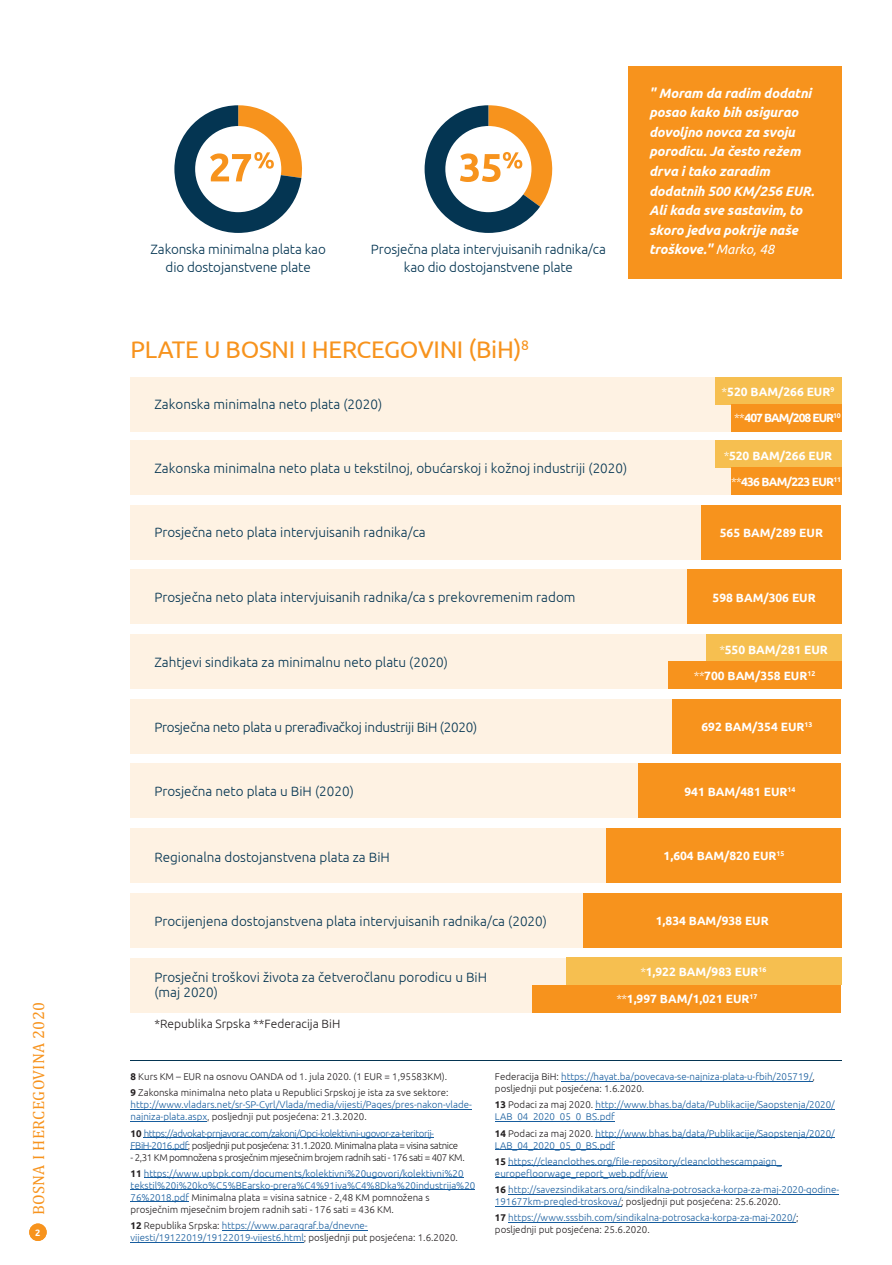
<style>
.page{position:relative;width:892px;height:1265px;background:#fff}
.page>*{position:absolute;margin:0;border:0;box-sizing:border-box;transform-origin:0 0}
.t1{font:24px "Ubuntu";letter-spacing:-.01em;color:#f7931d}
.t2{font:16.2px "Cambria";letter-spacing:.02em;color:#f7931d}
.t3{font:300 13.5px/18px "Ubuntu";color:#043552;text-align:center}
.t4{font:italic 700 13.5px/19.5px "Ubuntu";letter-spacing:-.01em;color:#fff}
.t5{font:300 13.5px "Ubuntu";letter-spacing:-.02em;color:#043552}
.t6{font:700 12px "Ubuntu";color:#fff}
.t7{font:300 12px "Ubuntu";color:#231f20}
.t8{font:700 12px "Ubuntu";letter-spacing:-.08em;color:#fff}
.t9{font:700 12px "Ubuntu";letter-spacing:-.06em;color:#fff}
.t10{font:300 9.75px/12px "Ubuntu";color:#175d9e}
.t11{font:300 9.75px/12px "Ubuntu";color:#231f20}
.t12{font:300 9.75px/12px "Ubuntu";letter-spacing:-.04em;color:#175d9e}
.t13{font:300 9.75px/16.2px "Ubuntu";letter-spacing:-.04em;color:#231f20}
.t14{font:700 9.3px "Ubuntu";color:#fff}
.s1{font-weight:400}
.s2{font-weight:300}
.s3{font-weight:700}
.s4{color:#231f20}
.s5{font-weight:700;color:#231f20}
.s6{color:#175d9e}
</style>
<div class="page">
<div style="left:29px;top:1223px;width:18px;height:17px;background:#f7931d;border-radius:50%"></div>
<div style="left:131px;top:377px;width:710px;height:54px;background:#fef2e3"></div>
<div style="left:131px;top:440px;width:710px;height:54px;background:#fef2e3"></div>
<div style="left:131px;top:634px;width:710px;height:54px;background:#fef2e3"></div>
<div style="left:131px;top:957px;width:710px;height:54px;background:#fef2e3"></div>
<div style="left:131px;top:505px;width:710px;height:54px;background:#fef2e3"></div>
<div style="left:131px;top:569px;width:710px;height:55px;background:#fef2e3"></div>
<div style="left:131px;top:699px;width:710px;height:54px;background:#fef2e3"></div>
<div style="left:131px;top:763px;width:710px;height:55px;background:#fef2e3"></div>
<div style="left:131px;top:893px;width:710px;height:54px;background:#fef2e3"></div>
<div style="left:131px;top:828px;width:710px;height:54px;background:#fef2e3"></div>
<hr style="left:131px;top:1108px;width:341px;height:1px;background:#175d9e">
<hr style="left:131px;top:1120px;width:76px;height:1px;background:#175d9e">
<hr style="left:144px;top:1136px;width:290px;height:1px;background:#175d9e">
<hr style="left:131px;top:1148px;width:57px;height:1px;background:#175d9e">
<hr style="left:144px;top:1177px;width:319px;height:1px;background:#175d9e">
<hr style="left:131px;top:1189px;width:344px;height:1px;background:#175d9e">
<hr style="left:131px;top:1201px;width:58px;height:1px;background:#175d9e">
<hr style="left:222px;top:1229px;width:146px;height:1px;background:#175d9e">
<hr style="left:131px;top:1241px;width:173px;height:1px;background:#175d9e">
<hr style="left:561px;top:1080px;width:251px;height:1px;background:#175d9e">
<hr style="left:595px;top:1108px;width:239px;height:1px;background:#175d9e">
<hr style="left:495px;top:1120px;width:119px;height:1px;background:#175d9e">
<hr style="left:595px;top:1136px;width:239px;height:1px;background:#175d9e">
<hr style="left:495px;top:1148px;width:119px;height:1px;background:#175d9e">
<hr style="left:508px;top:1165px;width:273px;height:1px;background:#175d9e">
<hr style="left:495px;top:1177px;width:172px;height:1px;background:#175d9e">
<hr style="left:508px;top:1193px;width:331px;height:1px;background:#175d9e">
<hr style="left:495px;top:1205px;width:126px;height:1px;background:#175d9e">
<hr style="left:508px;top:1221px;width:288px;height:1px;background:#175d9e">
<hr style="left:130px;top:1060px;width:711px;height:1px;background:#043552">
<div style="left:714px;top:377px;width:127px;height:27px;background:#f6bf50"></div>
<div style="left:714px;top:440px;width:127px;height:27px;background:#f6bf50"></div>
<div style="left:706px;top:634px;width:135px;height:27px;background:#f6bf50"></div>
<div style="left:565px;top:957px;width:276px;height:27px;background:#f6bf50"></div>
<div style="left:701px;top:505px;width:140px;height:54px;background:#f7931d"></div>
<div style="left:687px;top:569px;width:154px;height:55px;background:#f7931d"></div>
<div style="left:672px;top:699px;width:169px;height:54px;background:#f7931d"></div>
<div style="left:638px;top:763px;width:203px;height:55px;background:#f7931d"></div>
<div style="left:583px;top:893px;width:258px;height:54px;background:#f7931d"></div>
<div style="left:606px;top:828px;width:235px;height:54px;background:#f7931d"></div>
<div style="left:730px;top:404px;width:111px;height:27px;background:#f7931d"></div>
<div style="left:730px;top:467px;width:111px;height:27px;background:#f7931d"></div>
<div style="left:668px;top:661px;width:173px;height:27px;background:#f7931d"></div>
<div style="left:532px;top:984px;width:309px;height:27px;background:#f7931d"></div>
<svg style="left:174px;top:105px;width:128px;height:128px"></svg>
<svg style="left:424px;top:105px;width:129px;height:128px"></svg>
<div style="left:628px;top:66px;width:213px;height:213px;background:#f7931d"></div>
<h2 class="t2" style="left:29px;top:1214px;width:214px;rotate:-90deg">BOSNA I HERCEGOVINA 2020</h2>
<p class="t14" style="left:35px;top:1226px;width:7px">2</p>
<h3 class="t3" style="left:150px;top:240px;width:177px">Zakonska minimalna plata kao dio dostojanstvene plate</h3>
<h3 class="t3" style="left:371px;top:240px;width:236px">Prosječna plata intervjuisanih radnika/ca kao dio dostojanstvene plate</h3>
<h3 class="t4" style="left:649px;top:83px;width:167px">" Moram da radim dodatni posao kako bih osigurao dovoljno novca za svoju porodicu. Ja često režem drva i tako zaradim dodatnih 500 KM/256 EUR.<br>Ali kada sve sastavim, to skoro jedva pokrije naše troškove." <span class="s1">Marko, 48</span></h3>
<h1 class="t1" style="left:131px;top:334px;width:400px">PLATE U BOSNI I HERCEGOVINI (BiH)<sup>8</sup></h1>
<h3 class="t3" style="left:154px;top:395px;width:229px">Zakonska minimalna neto plata (2020)</h3>
<h3 class="t3" style="left:154px;top:458px;width:474px">Zakonska minimalna neto plata u tekstilnoj, obućarskoj i kožnoj industriji (2020)</h3>
<h3 class="t3" style="left:154px;top:523px;width:273px">Prosječna neto plata intervjuisanih radnika/ca</h3>
<h3 class="t3" style="left:154px;top:588px;width:422px">Prosječna neto plata intervjuisanih radnika/ca s prekovremenim radom</h3>
<h3 class="t3" style="left:154px;top:652px;width:295px">Zahtjevi sindikata za minimalnu neto platu (2020)</h3>
<h3 class="t5" style="left:154px;top:718px;width:324px">Prosječna neto plata u prerađivačkoj industriji BiH (2020)</h3>
<h3 class="t3" style="left:154px;top:782px;width:201px">Prosječna neto plata u BiH (2020)</h3>
<h3 class="t3" style="left:154px;top:848px;width:237px">Regionalna dostojanstvena plata za BiH</h3>
<h3 class="t3" style="left:154px;top:911px;width:394px">Procijenjena dostojanstvena plata intervjuisanih radnika/ca (2020)</h3>
<p class="t6" style="left:721px;top:384px;width:114px"><span class="s2">*</span>520 BAM/266 EUR<sup>9</sup></p>
<p class="t8" style="left:734px;top:410px;width:108px"><span class="s2">**</span>407 BAM/208 EUR<sup>10</sup></p>
<p class="t6" style="left:723px;top:448px;width:110px"><span class="s2">*</span>520 BAM/266 EUR</p>
<p class="t9" style="left:731px;top:474px;width:111px"><span class="s2">**</span>436 BAM/223 EUR<sup>11</sup></p>
<p class="t6" style="left:719px;top:525px;width:105px">565 BAM/289 EUR</p>
<p class="t6" style="left:712px;top:590px;width:105px">598 BAM/306 EUR</p>
<p class="t6" style="left:719px;top:642px;width:110px"><span class="s2">*</span>550 BAM/281 EUR</p>
<p class="t6" style="left:694px;top:668px;width:123px"><span class="s2">**</span>700 BAM/358 EUR<sup>12</sup></p>
<p class="t6" style="left:701px;top:719px;width:113px">692 BAM/354 EUR<sup>13</sup></p>
<p class="t6" style="left:684px;top:784px;width:113px">941 BAM/481 EUR<sup>14</sup></p>
<p class="t6" style="left:663px;top:848px;width:122px">1,604 BAM/820 EUR<sup>15</sup></p>
<p class="t6" style="left:656px;top:913px;width:114px">1,834 BAM/938 EUR</p>
<h3 class="t3" style="left:154px;top:969px;width:334px;line-height:14.9px;text-align:left">Prosječni troškovi života za četveročlanu porodicu u BiH (maj 2020)</h3>
<p class="t7" style="left:154px;top:1016px;width:187px">*Republika Srpska **Federacija BiH</p>
<p class="t6" style="left:640px;top:964px;width:127px"><span class="s2">*</span>1,922 BAM/983 EUR<sup>16</sup></p>
<p class="t6" style="left:616px;top:991px;width:142px"><span class="s2">**</span>1,997 BAM/1,021 EUR<sup>17</sup></p>
<p class="t11" style="left:131px;top:1067px;width:319px;line-height:16.2px"><span class="s3">8</span> Kurs KM – EUR na osnovu OANDA od 1. jula 2020. (1 EUR = 1,95583KM).<br><span class="s3">9</span> Zakonska minimalna neto plata u Republici Srpskoj je ista za sve sektore:</p>
<p class="t10" style="left:131px;top:1098px;width:343px">http://www.vladars.net/sr-SP-Cyrl/Vlada/media/vijesti/Pages/pres-nakon-vlade&shy;najniza-plata.aspx<span class="s4">, posljednji put posjećena: 21.3.2020.</span></p>
<p class="t12" style="left:131px;top:1126px;width:329px"><span class="s5">10</span> https://advokat-prnjavorac.com/zakoni/Opci-kolektivni-ugovor-za-teritorij-<br>FBiH-2016.pdf<span class="s4">; posljednji put posjećena: 31.1.2020. Minimalna plata = visina satnice</span></p>
<p class="t13" style="left:131px;top:1148px;width:336px">- 2,31 KM pomnožena s prosječnim mjesečnim brojem radnih sati - 176 sati = 407 KM.<br><span class="s3">11</span> <span class="s6">https://www.upbpk.com/documents/kolektivni%20ugovori/kolektivni%20</span></p>
<p class="t11" style="left:131px;top:1178px;width:346px"><span class="s6">tekstil%20i%20ko%C5%BEarsko-prera%C4%91iva%C4%8Dka%20industrija%20<br>76%2018.pdf</span> Minimalna plata = visina satnice - 2,48 KM pomnožena s prosječnim mjesečnim brojem radnih sati - 176 sati = 436 KM.</p>
<p class="t10" style="left:131px;top:1219px;width:329px"><span class="s5">12</span> <span class="s4">Republika Srpska:</span> https://www.paragraf.ba/dnevne&shy;vijesti/19122019/19122019-vijest6.html<span class="s4">; posljednji put posjećena: 1.6.2020.</span></p>
<p class="t10" style="left:495px;top:1069px;width:321px"><span class="s4">Federacija BiH:</span> https://hayat.ba/povecava-se-najniza-plata-u-fbih/205719/<span class="s4">, posljednji put posjećena: 1.6.2020.</span></p>
<p class="t10" style="left:495px;top:1098px;width:341px"><span class="s5">13</span> <span class="s4">Podaci za maj 2020.</span> http://www.bhas.ba/data/Publikacije/Saopstenja/2020/<br>LAB_04_2020_05_0_BS.pdf</p>
<p class="t10" style="left:495px;top:1126px;width:341px"><span class="s5">14</span> <span class="s4">Podaci za maj 2020.</span> http://www.bhas.ba/data/Publikacije/Saopstenja/2020/<br>LAB_04_2020_05_0_BS.pdf</p>
<p class="t10" style="left:495px;top:1154px;width:288px"><span class="s5">15</span> https://cleanclothes.org/file-repository/cleanclothescampaign_ europefloorwage_report_web.pdf/view</p>
<p class="t10" style="left:495px;top:1183px;width:346px"><span class="s5">16</span> http://savezsindikatars.org/sindikalna-potrosacka-korpa-za-maj-2020-godine-<br>191677km-pregled-troskova/<span class="s4">; posljednji put posjećena: 25.6.2020.</span></p>
<p class="t10" style="left:495px;top:1211px;width:305px"><span class="s5">17</span> https://www.sssbih.com/sindikalna-potrosacka-korpa-za-maj-2020/<span class="s4">; posljednji put posjećena: 25.6.2020.</span></p>
</div>
